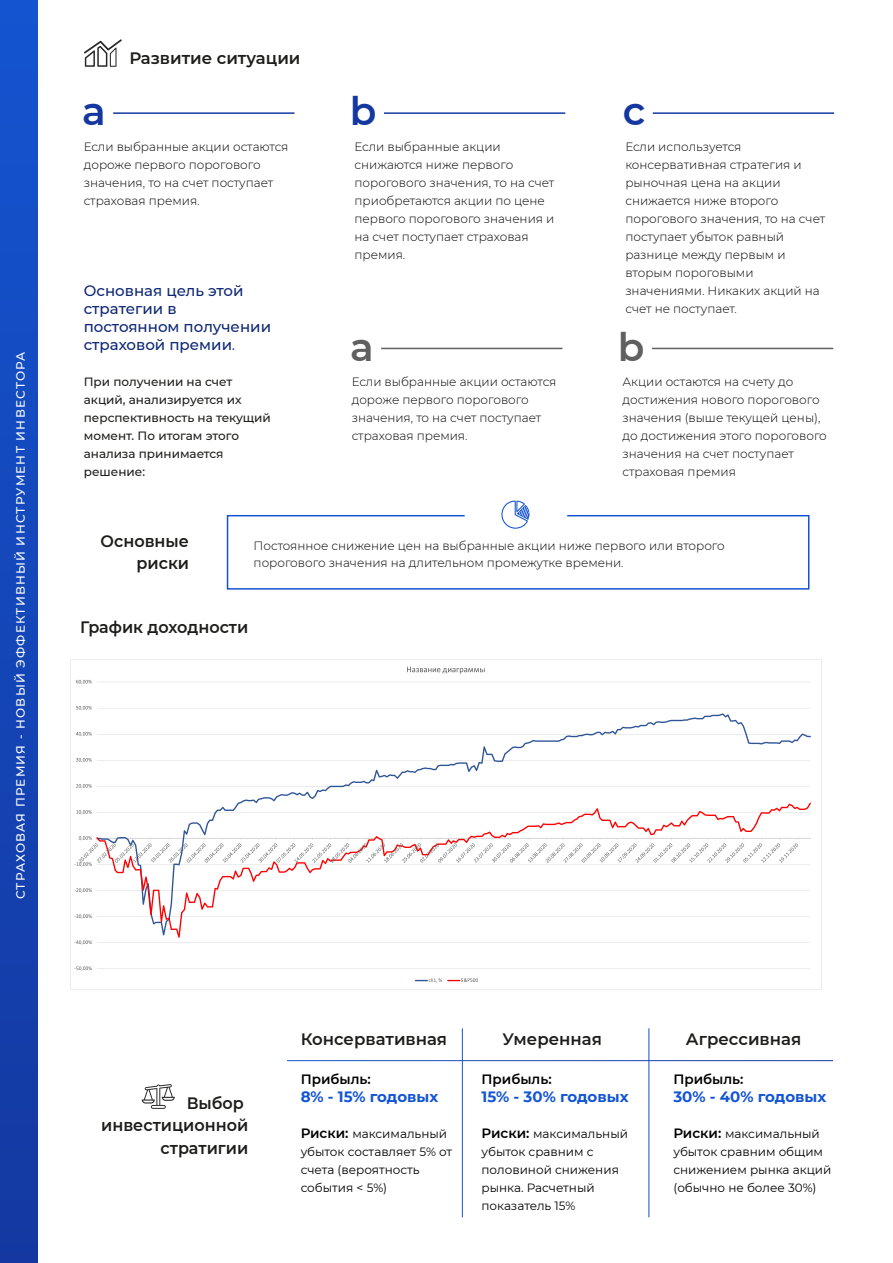
<style>
.page{position:relative;width:893px;height:1263px;background:#fff}
.page>*{position:absolute;margin:0;border:0;box-sizing:border-box;transform-origin:0 0}
.t1{font:600 38.85px "Montserrat";color:#1438a0}
.t2{font:600 38.85px "Montserrat";color:#606060}
.t3{font:600 16.5px/22.5px "Montserrat";color:#1d1d1b;text-align:right}
.t4{font:500 15px/18px "Montserrat";color:#0e2773}
.t5{font:700 15px "Montserrat";color:#1455d3}
.t6{font:600 13.5px "Montserrat";color:#000}
.t7{font:300 12px/18px "Montserrat";color:#000}
.t8{font:12px/18px "Montserrat";color:#000}
.t9{font:500 12px/18px "Montserrat";color:#1d1d1b}
.t10{font:500 12px "Montserrat";letter-spacing:.1em;color:#fff}
.s1{font-size:12px}
.s2{font-weight:600;font-size:13.5px}
</style>
<div class="page">
<div style="left:0;top:0;width:38px;height:1263px;background:linear-gradient(to bottom,#1454d0,#1438a0)"></div>
<svg style="left:84px;top:39px;width:38px;height:28px"></svg>
<svg style="left:142px;top:1084px;width:33px;height:25px"></svg>
<svg style="left:226px;top:501px;width:584px;height:89px"></svg>
<hr style="left:113px;top:112px;width:181px;height:2px;background:#1438a0">
<hr style="left:384px;top:112px;width:181px;height:2px;background:#1438a0">
<hr style="left:381px;top:348px;width:181px;height:1px;background:#606060">
<hr style="left:652px;top:348px;width:181px;height:1px;background:#606060">
<hr style="left:653px;top:112px;width:181px;height:2px;background:#1438a0">
<svg style="left:70px;top:659px;width:752px;height:330px"></svg>
<p class="t10" style="left:12px;top:899px;width:549px;rotate:-90deg">СТРАХОВАЯ ПРЕМИЯ - НОВЫЙ ЭФФЕКТИВНЫЙ ИНСТРУМЕНТ ИНВЕСТОРА</p>
<h2 class="t3" style="left:129px;top:47px;width:173px">Развитие ситуации</h2>
<h1 class="t1" style="left:82px;top:84px;width:25px">a</h1>
<h1 class="t1" style="left:350px;top:84px;width:28px">b</h1>
<h1 class="t1" style="left:623px;top:84px;width:24px">c</h1>
<p class="t7" style="left:84px;top:137px;width:206px">Если выбранные акции остаются дороже первого порогового значения, то на счет поступает страховая премия.</p>
<p class="t4" style="left:84px;top:281px;width:189px">Основная цель этой стратегии в постоянном получении страховой премии<span class="s1">.</span></p>
<p class="t9" style="left:84px;top:372px;width:189px">При получении на счет акций, анализируется их перспективность на текущий момент. По итогам этого анализа принимается решение:</p>
<p class="t7" style="left:355px;top:137px;width:201px">Если выбранные акции снижаются ниже первого порогового значения, то на счет приобретаются акции по цене первого порогового значения и на счет поступает страховая премия.</p>
<p class="t7" style="left:625px;top:137px;width:201px">Если используется консервативная стратегия и рыночная цена на акции снижается ниже второго порогового значения, то на счет поступает убыток равный разнице между первым и вторым пороговыми значениями. Никаких акций на счет не поступает.</p>
<h1 class="t2" style="left:350px;top:319px;width:25px">a</h1>
<h1 class="t2" style="left:618px;top:319px;width:28px">b</h1>
<p class="t7" style="left:352px;top:373px;width:206px">Если выбранные акции остаются дороже первого порогового значения, то на счет поступает страховая премия.</p>
<p class="t7" style="left:622px;top:373px;width:206px">Акции остаются на счету до достижения нового порогового значения (выше текущей цены), до достижения этого порогового значения на счет поступает страховая премия</p>
<h2 class="t3" style="left:101px;top:529px;width:90px">Основные риски</h2>
<p class="t7" style="left:254px;top:537px;width:473px;line-height:16.5px">Постоянное снижение цен на выбранные акции ниже первого или второго порогового значения на длительном промежутке времени.</p>
<h2 class="t3" style="left:80px;top:616px;width:170px">График доходности</h2>
<h2 class="t3" style="left:101px;top:1091px;width:149px">Выбор инвестиционной стратигии</h2>
<h2 class="t3" style="left:301px;top:1027px;width:148px">Консервативная</h2>
<h2 class="t3" style="left:502px;top:1027px;width:101px">Умеренная</h2>
<h2 class="t3" style="left:686px;top:1027px;width:117px">Агрессивная</h2>
<p class="t6" style="left:301px;top:1069px;width:72px">Прибыль:</p>
<p class="t5" style="left:301px;top:1085px;width:139px">8% - 15% годовых</p>
<p class="t8" style="left:301px;top:1124px;width:153px"><span class="s2">Риски:</span> максимальный убыток составляет 5% от счета (вероятность события &lt; 5%)</p>
<p class="t6" style="left:481px;top:1069px;width:72px">Прибыль:</p>
<p class="t5" style="left:481px;top:1085px;width:149px">15% - 30% годовых</p>
<p class="t8" style="left:481px;top:1124px;width:148px"><span class="s2">Риски:</span> максимальный убыток сравним с половиной снижения рынка. Расчетный показатель 15%</p>
<p class="t6" style="left:673px;top:1069px;width:72px">Прибыль:</p>
<p class="t5" style="left:673px;top:1085px;width:154px">30% - 40% годовых</p>
<p class="t8" style="left:673px;top:1124px;width:160px"><span class="s2">Риски:</span> максимальный убыток сравним общим снижением рынка акций (обычно не более 30%)</p>
</div>
